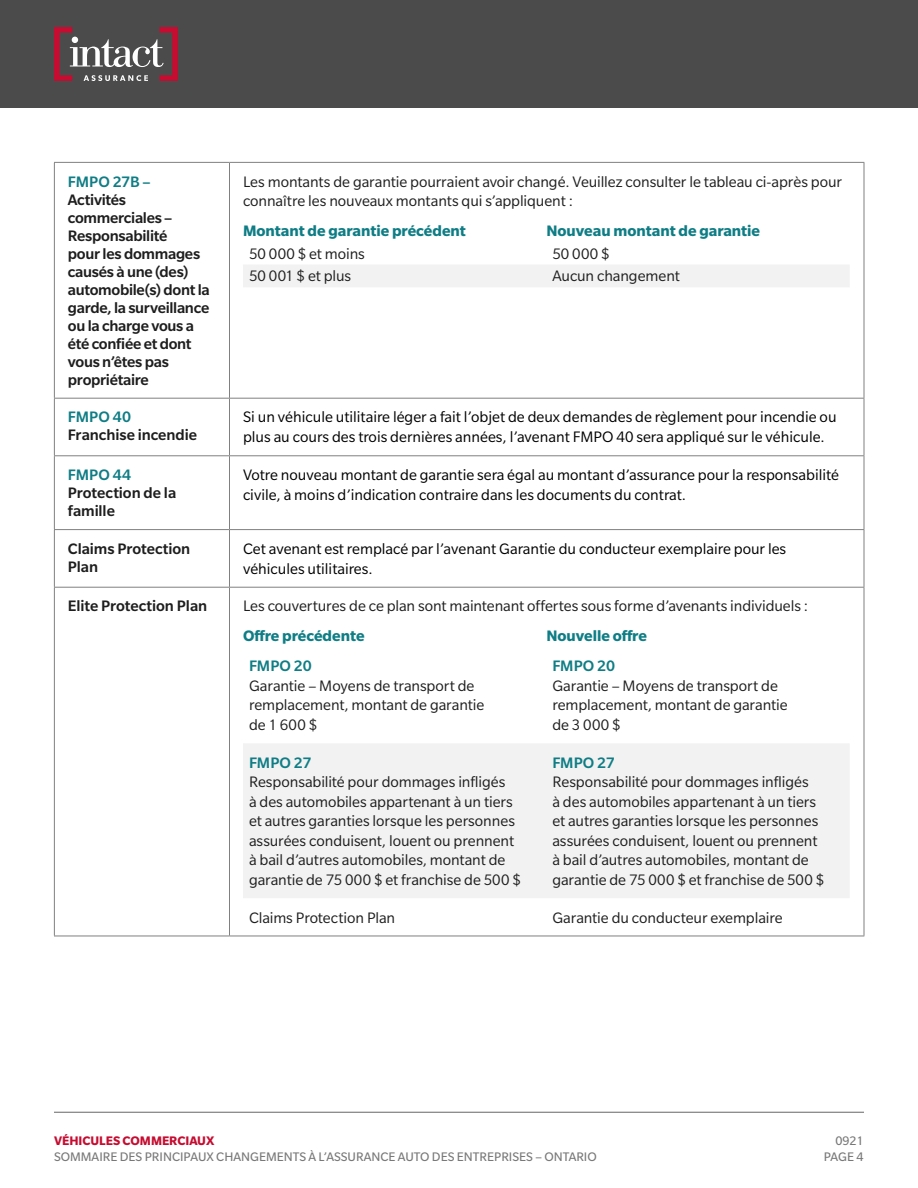
<style>
.page{position:relative;width:918px;height:1188px;background:#fff}
.page>*{position:absolute;margin:0;border:0;box-sizing:border-box;transform-origin:0 0}
.Body{font:16.5px/19.5px "Slate Std";letter-spacing:-.005em;color:#1e1e1e}
.t1{font:16.5px/19.8px "Slate Std";color:#000}
.Subhead{font:500 16.5px/18px "Slate Std";letter-spacing:-.015em;color:#1e1e1e}
.Subhead_Bold{font:700 16.5px "Slate Std";color:#0f7d85}
.t2{font:13.5px/16.2px "Slate Std";color:#787878;text-align:right}
.t3{font:700 13.5px "Slate Std";color:#c60c30}
.s1{color:#0f7d85}
.s2{font-weight:500;color:#0f7d85}
</style>
<div class="page">
<div style="left:0;top:0;width:918px;height:108px;background:#4b4b4b"></div>
<hr style="left:54px;top:1112px;width:810px;height:1px;background:#666">
<svg style="left:54px;top:27px;width:124px;height:54px"></svg>
<hr style="left:54px;top:162px;width:176px;height:1px;background:#808080">
<hr style="left:54px;top:163px;width:1px;height:235px;background:#808080">
<hr style="left:230px;top:162px;width:634px;height:1px;background:#808080">
<hr style="left:229px;top:163px;width:1px;height:235px;background:#808080">
<hr style="left:864px;top:163px;width:1px;height:235px;background:#808080">
<hr style="left:54px;top:398px;width:176px;height:1px;background:#808080">
<hr style="left:54px;top:399px;width:1px;height:56px;background:#808080">
<hr style="left:230px;top:398px;width:634px;height:1px;background:#808080">
<hr style="left:229px;top:399px;width:1px;height:56px;background:#808080">
<hr style="left:864px;top:399px;width:1px;height:56px;background:#808080">
<hr style="left:54px;top:455px;width:176px;height:1px;background:#808080">
<hr style="left:54px;top:456px;width:1px;height:73px;background:#808080">
<hr style="left:230px;top:455px;width:634px;height:1px;background:#808080">
<hr style="left:229px;top:456px;width:1px;height:73px;background:#808080">
<hr style="left:864px;top:456px;width:1px;height:73px;background:#808080">
<hr style="left:54px;top:529px;width:176px;height:1px;background:#808080">
<hr style="left:54px;top:530px;width:1px;height:57px;background:#808080">
<hr style="left:230px;top:529px;width:634px;height:1px;background:#808080">
<hr style="left:229px;top:530px;width:1px;height:57px;background:#808080">
<hr style="left:864px;top:530px;width:1px;height:57px;background:#808080">
<hr style="left:54px;top:587px;width:176px;height:1px;background:#808080">
<hr style="left:54px;top:588px;width:1px;height:348px;background:#808080">
<hr style="left:230px;top:587px;width:634px;height:1px;background:#808080">
<hr style="left:229px;top:588px;width:1px;height:348px;background:#808080">
<hr style="left:864px;top:588px;width:1px;height:348px;background:#808080">
<hr style="left:54px;top:936px;width:176px;height:1px;background:#808080">
<hr style="left:230px;top:936px;width:634px;height:1px;background:#808080">
<div style="left:243px;top:265px;width:606px;height:22px;background:#f2f2f2"></div>
<div style="left:243px;top:744px;width:606px;height:154px;background:#f2f2f2"></div>
<p class="Subhead" style="left:68px;top:172px;width:143px"><span class="s1">FMPO 27B –<br></span>Activités commerciales –<br>Responsabilité<br>pour les dommages causés à une (des) automobile(s) dont la garde, la surveillance ou la charge vous a été confiée et dont vous n’êtes pas propriétaire</p>
<p class="Body" style="left:243px;top:172px;width:601px">Les montants de garantie pourraient avoir changé. Veuillez consulter le tableau ci-après pour connaître les nouveaux montants qui s’appliquent :</p>
<p class="Subhead_Bold" style="left:243px;top:222px;width:224px">Montant de garantie précédent</p>
<p class="Subhead_Bold" style="left:546px;top:222px;width:215px">Nouveau montant de garantie</p>
<p class="Body" style="left:249px;top:243px;width:117px">50 000 $ et moins</p>
<p class="Body" style="left:552px;top:243px;width:59px">50 000 $</p>
<p class="Body" style="left:249px;top:266px;width:104px">50 001 $ et plus</p>
<p class="Body" style="left:552px;top:266px;width:129px">Aucun changement</p>
<p class="Subhead" style="left:68px;top:408px;width:131px"><span class="s1">FMPO 40<br></span>Franchise incendie</p>
<p class="t1" style="left:243px;top:407px;width:595px">Si un véhicule utilitaire léger a fait l’objet de deux demandes de règlement pour incendie ou plus au cours des trois dernières années, l’avenant FMPO 40 sera appliqué sur le véhicule.</p>
<p class="Subhead" style="left:68px;top:466px;width:110px"><span class="s1">FMPO 44<br></span>Protection de la famille</p>
<p class="t1" style="left:243px;top:465px;width:598px">Votre nouveau montant de garantie sera égal au montant d’assurance pour la responsabilité civile, à moins d’indication contraire dans les documents du contrat.</p>
<p class="Subhead" style="left:68px;top:540px;width:124px">Claims Protection<br>Plan</p>
<p class="t1" style="left:243px;top:539px;width:545px">Cet avenant est remplacé par l’avenant Garantie du conducteur exemplaire pour les véhicules utilitaires.</p>
<p class="Subhead" style="left:68px;top:597px;width:141px">Elite Protection Plan</p>
<p class="Body" style="left:243px;top:596px;width:567px">Les couvertures de ce plan sont maintenant offertes sous forme d’avenants individuels :</p>
<p class="Subhead_Bold" style="left:243px;top:627px;width:123px">Offre précédente</p>
<p class="Subhead_Bold" style="left:546px;top:627px;width:102px">Nouvelle offre</p>
<p class="Body" style="left:249px;top:656px;width:237px"><span class="s2">FMPO 20<br></span>Garantie – Moyens de transport de remplacement, montant de garantie de 1 600 $</p>
<p class="Body" style="left:552px;top:656px;width:237px"><span class="s2">FMPO 20<br></span>Garantie – Moyens de transport de remplacement, montant de garantie de 3 000 $</p>
<p class="Body" style="left:249px;top:753px;width:273px"><span class="s2">FMPO 27<br></span>Responsabilité pour dommages infligés<br>à des automobiles appartenant à un tiers et autres garanties lorsque les personnes assurées conduisent, louent ou prennent à bail d’autres automobiles, montant de garantie de 75 000 $ et franchise de 500 $</p>
<p class="Body" style="left:552px;top:753px;width:273px"><span class="s2">FMPO 27<br></span>Responsabilité pour dommages infligés<br>à des automobiles appartenant à un tiers et autres garanties lorsque les personnes assurées conduisent, louent ou prennent à bail d’autres automobiles, montant de garantie de 75 000 $ et franchise de 500 $</p>
<p class="Body" style="left:249px;top:907px;width:148px">Claims Protection Plan</p>
<p class="Body" style="left:552px;top:907px;width:232px">Garantie du conducteur exemplaire</p>
<p class="t3" style="left:54px;top:1133px;width:162px">VÉHICULES COMMERCIAUX</p>
<p class="t2" style="left:54px;top:1149px;width:544px">SOMMAIRE DES PRINCIPAUX CHANGEMENTS À L’ASSURANCE AUTO DES ENTREPRISES – ONTARIO</p>
<p class="t2" style="left:824px;top:1132px;width:41px">0921<br>PAGE 4</p>
</div>
